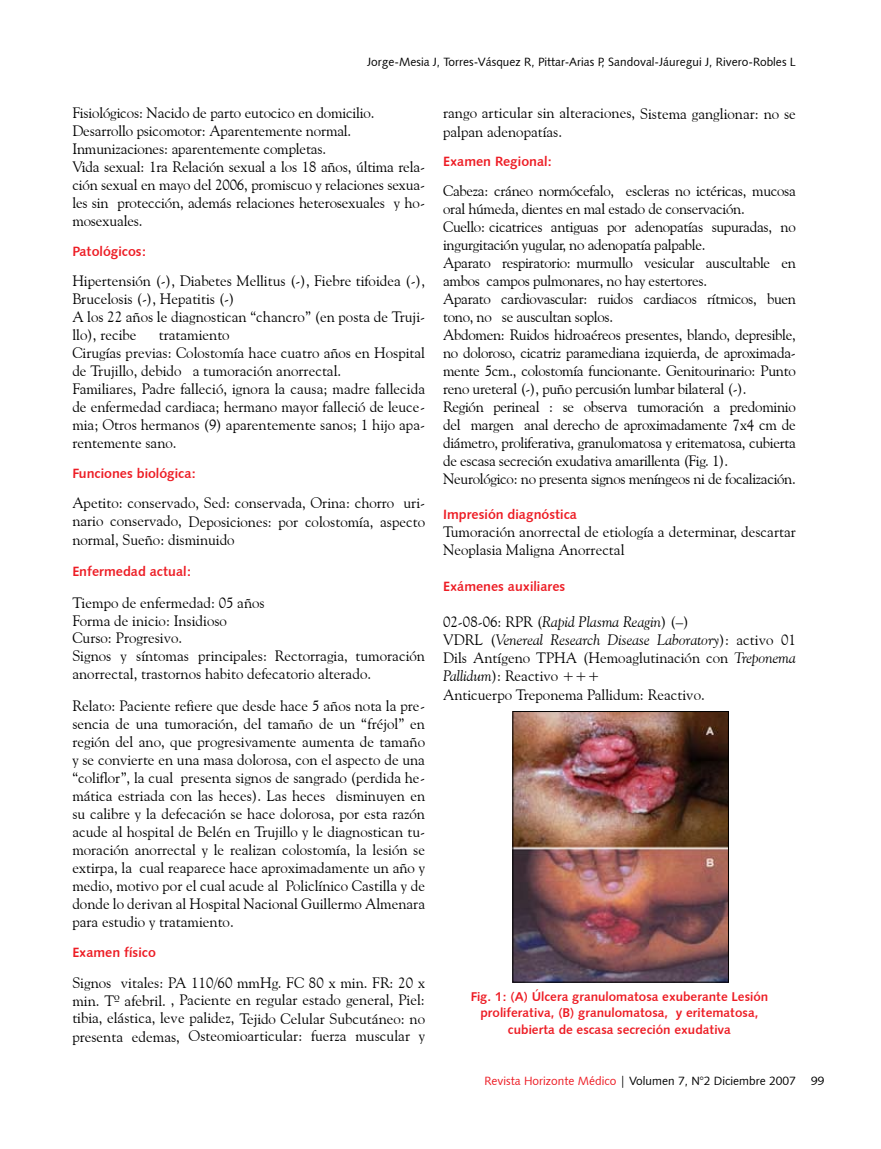
<style>
.page{position:relative;width:881px;height:1149px;background:#fff}
.page>*{position:absolute;margin:0;border:0;box-sizing:border-box;transform-origin:0 0}
.t1{font:15px/18px "Goudy Old Style BT";letter-spacing:-.01em;color:#000}
.t2{font:13.5px "Humanist 531 BT Bold A";color:#ed1c24}
.t3{font:12.75px/16.5px "Humanist 531 BT Bold A";color:#ed1c24;text-align:center}
.t4{font:12px "Humanist 531 BT Roman A";color:#000}
.s1{font-style:italic}
.s2{color:#ed1c24}
</style>
<div class="page">
<img style="left:514px;top:713px;width:212px;height:267px">
<div style="left:512px;top:711px;width:216px;height:271px;border:1px solid #000"></div>
<p class="t4" style="left:367px;top:54px;width:430px">Jorge-Mesia J, Torres-Vásquez R, Pittar-Arias P, Sandoval-Jáuregui J, Rivero-Robles L</p>
<p class="t1" style="left:72px;top:103px;width:354px">Fisiológicos: Nacido de parto eutocico en domicilio.<br>Desarrollo psicomotor: Aparentemente normal.<br>Inmunizaciones: aparentemente completas.<br>Vida sexual: 1ra Relación sexual a los 18 años, última rela&shy;ción sexual en mayo del 2006, promiscuo y relaciones sexua&shy;les sin protección, además relaciones heterosexuales y ho&shy;mosexuales.</p>
<p class="t2" style="left:72px;top:243px;width:76px">Patológicos:</p>
<p class="t1" style="left:72px;top:271px;width:354px">Hipertensión (-), Diabetes Mellitus (-), Fiebre tifoidea (-), Brucelosis (-), Hepatitis (-)<br>A los 22 años le diagnostican “chancro” (en posta de Truji&shy;llo), recibe</p>
<p class="t1" style="left:443px;top:103px;width:354px;line-height:18.8px">rango articular sin alteraciones, Sistema ganglionar: no se palpan adenopatías.</p>
<p class="t2" style="left:443px;top:153px;width:111px">Examen Regional:</p>
<p class="t1" style="left:443px;top:181px;width:354px">Cabeza: cráneo normócefalo, escleras no ictéricas, mucosa oral húmeda, dientes en mal estado de conservación.<br>Cuello: cicatrices antiguas por adenopatías supuradas, no ingurgitación yugular, no adenopatía palpable.<br>Aparato respiratorio: murmullo vesicular auscultable en ambos campos pulmonares, no hay estertores.<br>Aparato cardiovascular: ruidos cardiacos rítmicos, buen tono, no se auscultan soplos.<br>Abdomen: Ruidos hidroaéreos presentes, blando, depresible, no doloroso, cicatriz paramediana izquierda, de aproximada&shy;mente 5cm., colostomía funcionante. Genitourinario: Punto reno ureteral (-), puño percusión lumbar bilateral (-).<br>Región perineal : se observa tumoración a predominio del margen anal derecho de aproximadamente 7x4 cm de diámetro, proliferativa, granulomatosa y eritematosa, cubierta de escasa secreción exudativa amarillenta (Fig. 1).<br>Neurológico: no presenta signos meníngeos ni de focalización.</p>
<p class="t2" style="left:443px;top:505px;width:135px">Impresión diagnóstica</p>
<p class="t1" style="left:443px;top:522px;width:354px">Tumoración anorrectal de etiología a determinar, descartar<br>Neoplasia Maligna Anorrectal</p>
<p class="t2" style="left:443px;top:577px;width:124px">Exámenes auxiliares</p>
<p class="t1" style="left:443px;top:612px;width:354px">02-08-06: RPR (<span class="s1">Rapid Plasma Reagin</span>) (–)<br>VDRL (<span class="s1">Venereal Research Disease Laboratory</span>): activo 01<br>Dils Antígeno TPHA (Hemoaglutinación con <span class="s1">Treponema Pallidum</span>): Reactivo +++<br>Anticuerpo Treponema Pallidum: Reactivo.</p>
<p class="t1" style="left:72px;top:325px;width:354px;text-indent:86px">tratamiento<br>Cirugías previas: Colostomía hace cuatro años en Hospital de Trujillo, debido a tumoración anorrectal.<br>Familiares, Padre falleció, ignora la causa; madre fallecida de enfermedad cardiaca; hermano mayor falleció de leuce&shy;mia; Otros hermanos (9) aparentemente sanos; 1 hijo apa&shy;rentemente sano.</p>
<p class="t2" style="left:72px;top:465px;width:125px">Funciones biológica:</p>
<p class="t1" style="left:72px;top:493px;width:354px;text-align:justify">Apetito: conservado, Sed: conservada, Orina: chorro uri&shy;nario conservado, Deposiciones: por colostomía, aspecto normal, Sueño: disminuido</p>
<p class="t2" style="left:72px;top:562px;width:120px">Enfermedad actual:</p>
<p class="t1" style="left:72px;top:593px;width:354px">Tiempo de enfermedad: 05 años<br>Forma de inicio: Insidioso<br>Curso: Progresivo.<br>Signos y síntomas principales: Rectorragia, tumoración anorrectal, trastornos habito defecatorio alterado.</p>
<p class="t1" style="left:72px;top:696px;width:354px;text-align:justify">Relato: Paciente refiere que desde hace 5 años nota la pre&shy;sencia de una tumoración, del tamaño de un “fréjol” en región del ano, que progresivamente aumenta de tamaño y se convierte en una masa dolorosa, con el aspecto de una “coliflor”, la cual presenta signos de sangrado (perdida he&shy;mática estriada con las heces). Las heces disminuyen en su calibre y la defecación se hace dolorosa, por esta razón acude al hospital de Belén en Trujillo y le diagnostican tu&shy;moración anorrectal y le realizan colostomía, la lesión se extirpa, la cual reaparece hace aproximadamente un año y medio, motivo por el cual acude al Policlínico Castilla y de donde lo derivan al Hospital Nacional Guillermo Almenara para estudio y tratamiento.</p>
<p class="t2" style="left:72px;top:943px;width:85px">Examen físico</p>
<p class="t1" style="left:72px;top:973px;width:354px;text-align:justify">Signos vitales: PA 110/60 mmHg. FC 80 x min. FR: 20 x min. Tº afebril. , Paciente en regular estado general, Piel: tibia, elástica, leve palidez, Tejido Celular Subcutáneo: no presenta edemas, Osteomioarticular: fuerza muscular y</p>
<p class="t3" style="left:470px;top:987px;width:299px">Fig. 1: (A) Úlcera granulomatosa exuberante Lesión proliferativa, (B) granulomatosa, y eritematosa, cubierta de escasa secreción exudativa</p>
<p class="t4" style="left:484px;top:1072px;width:312px"><span class="s2">Revista Horizonte Médico</span> | Volumen 7, N°2 Diciembre 2007</p>
<p class="t4" style="left:810px;top:1072px;width:15px">99</p>
</div>
